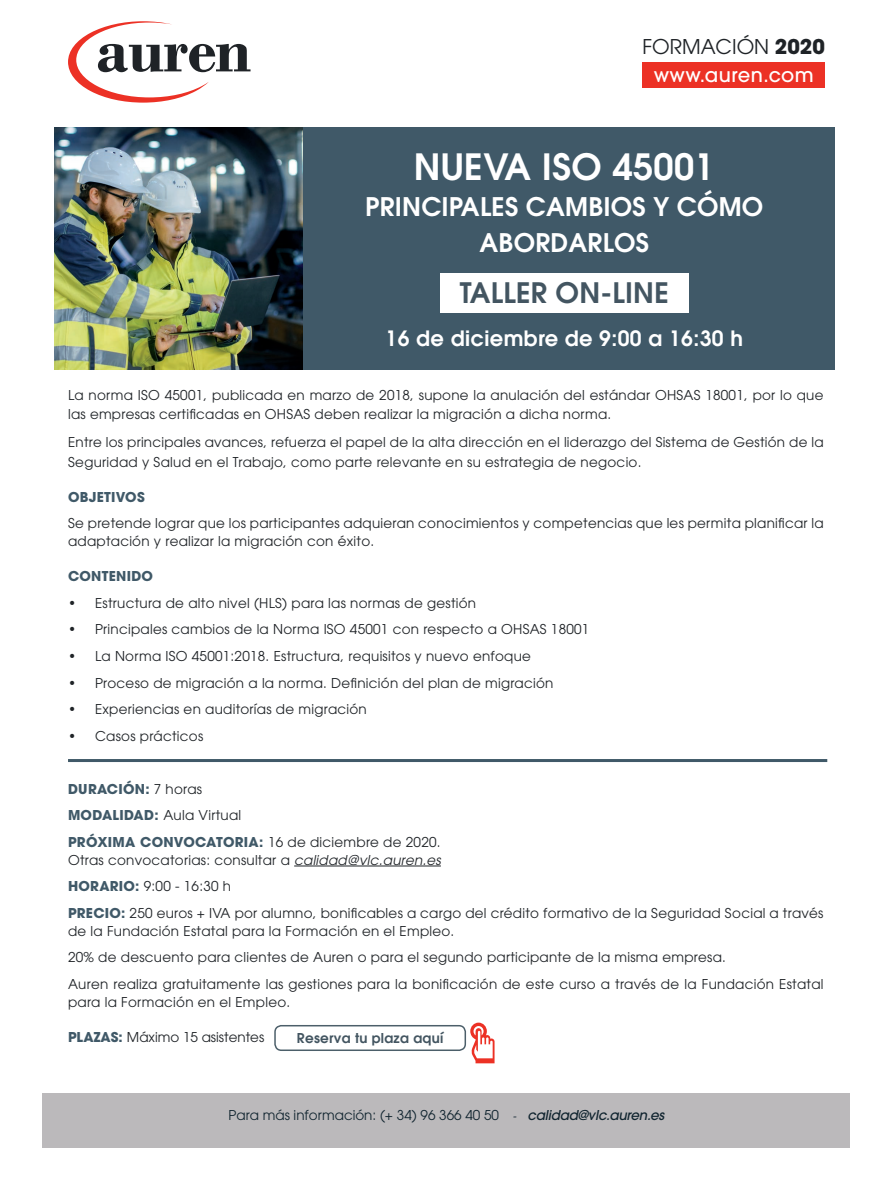
<style>
.page{position:relative;width:893px;height:1191px;background:#fff}
.page>*{position:absolute;margin:0;border:0;box-sizing:border-box;transform-origin:0 0}
.t1{font:600 36px "ITC Avant Garde Pro";letter-spacing:.01em;color:#fff}
.t2{font:600 28.05px "ITC Avant Garde Pro";letter-spacing:.01em;color:#435561}
.t3{font:600 25.5px/36px "ITC Avant Garde Pro";letter-spacing:.01em;color:#fff;text-align:center}
.t4{font:600 21px "ITC Avant Garde Pro";letter-spacing:.02em;color:#fff}
.t5{font:20.25px "ITC Avant Garde Pro";color:#1f2327}
.t6{font:500 19.5px "ITC Avant Garde Pro";letter-spacing:.02em;color:#fff}
.t7{font:13.5px/26.5px "ITC Avant Garde Pro";letter-spacing:.02em;color:#1f2327}
.t8{font:700 13.5px/26.5px "ITC Avant Garde Pro";letter-spacing:.02em;color:#405968}
.t9{font:13.5px "ITC Avant Garde Pro";color:#112530}
.t10{font:13.5px "ITC Avant Garde Pro";color:#1f2327}
.t11{font:600 13.5px "ITC Avant Garde Pro";letter-spacing:.02em;color:#435561}
.s1{font-weight:700}
.s2{font-weight:400;color:#1f2327}
.s3{font-style:italic}
.s4{font-weight:700;color:#405968}
.s5{font-family:"Calibri";font-style:italic;font-size:12px}
.s6{font-weight:500;font-style:italic}
</style>
<div class="page">
<svg style="left:68px;top:21px;width:183px;height:82px"></svg>
<div style="left:643px;top:62px;width:182px;height:26px;background:#ec3125"></div>
<hr style="left:294px;top:865px;width:147px;height:1px;background:#1f2327">
<div style="left:294px;top:127px;width:541px;height:243px;background:#405968"></div>
<img style="left:54px;top:127px;width:249px;height:243px">
<div style="left:274px;top:1025px;width:192px;height:26px;border:2px solid #4c5f6a;border-radius:6px"></div>
<svg style="left:470px;top:1022px;width:25px;height:41px"></svg>
<div style="left:440px;top:273px;width:248px;height:39px;background:#fff"></div>
<div style="left:43px;top:1093px;width:807px;height:54px;background:#bbb9bb"></div>
<hr style="left:68px;top:759px;width:759px;height:3px;background:#405968">
<h3 class="t5" style="left:642px;top:34px;width:184px">FORMACIÓN <span class="s1">2020</span></h3>
<h3 class="t6" style="left:654px;top:63px;width:162px">www.auren.com</h3>
<h1 class="t1" style="left:414px;top:143px;width:302px">NUEVA ISO 45001</h1>
<h3 class="t3" style="left:365px;top:188px;width:400px">PRINCIPALES CAMBIOS Y CÓMO<br>ABORDARLOS</h3>
<h2 class="t2" style="left:460px;top:274px;width:211px">TALLER ON-LINE</h2>
<h3 class="t4" style="left:386px;top:324px;width:359px">16 de diciembre de 9:00 a 16:30 h</h3>
<p class="t7" style="left:68px;top:385px;width:757px;line-height:19.5px">La norma ISO 45001, publicada en marzo de 2018, supone la anulación del estándar OHSAS 18001, por lo que las empresas certificadas en OHSAS deben realizar la migración a dicha norma.</p>
<p class="t7" style="left:68px;top:432px;width:757px;line-height:19.5px">Entre los principales avances, refuerza el papel de la alta dirección en el liderazgo del Sistema de Gestión de la<br>Seguridad y Salud en el Trabajo, como parte relevante en su estrategia de negocio.</p>
<p class="t8" style="left:68px;top:483px;width:78px">OBJETIVOS</p>
<p class="t7" style="left:68px;top:514px;width:757px;line-height:18px">Se pretende lograr que los participantes adquieran conocimientos y competencias que les permita planificar la adaptación y realizar la migración con éxito.</p>
<p class="t8" style="left:68px;top:563px;width:87px">CONTENIDO</p>
<p class="t7" style="left:68px;top:589px;width:410px">• Estructura de alto nivel (HLS) para las normas de gestión</p>
<p class="t7" style="left:68px;top:616px;width:523px">• Principales cambios de la Norma ISO 45001 con respecto a OHSAS 18001</p>
<p class="t7" style="left:68px;top:642px;width:464px">• La Norma ISO 45001:2018. Estructura, requisitos y nuevo enfoque</p>
<p class="t7" style="left:68px;top:669px;width:487px">• Proceso de migración a la norma. Definición del plan de migración</p>
<p class="t7" style="left:68px;top:695px;width:300px">• Experiencias en auditorías de migración</p>
<p class="t7" style="left:68px;top:722px;width:137px">• Casos prácticos</p>
<p class="t8" style="left:68px;top:775px;width:374px">DURACIÓN: <span class="s2">7 horas<br></span>MODALIDAD: <span class="s2">Aula Virtual<br></span>PRÓXIMA CONVOCATORIA: <span class="s2">16 de diciembre de 2020.</span></p>
<p class="t7" style="left:68px;top:846px;width:757px">Otras convocatorias: consultar a <span class="s3">calidad@vlc.auren.es<br></span><span class="s4">HORARIO:</span> 9:00 - 16:30 h<br><span class="s4">PRECIO:</span> 250 euros + IVA por alumno, bonificables a cargo del crédito formativo de la Seguridad Social a través</p>
<p class="t7" style="left:68px;top:917px;width:757px">de la Fundación Estatal para la Formación en el Empleo.<br>20% de descuento para clientes de Auren o para el segundo participante de la misma empresa.<br>Auren realiza gratuitamente las gestiones para la bonificación de este curso a través de la Fundación Estatal</p>
<p class="t7" style="left:68px;top:988px;width:224px">para la Formación en el Empleo.</p>
<p class="t10" style="left:68px;top:1028px;width:198px"><span class="s4">PLAZAS:</span> Máximo 15 asistentes</p>
<p class="t11" style="left:297px;top:1029px;width:148px">Reserva tu plaza aquí</p>
<p class="t9" style="left:229px;top:1106px;width:437px">Para más información: (+ 34) 96 366 40 50 <span class="s5">-</span> <span class="s6">calidad@vlc.auren.es</span></p>
</div>
